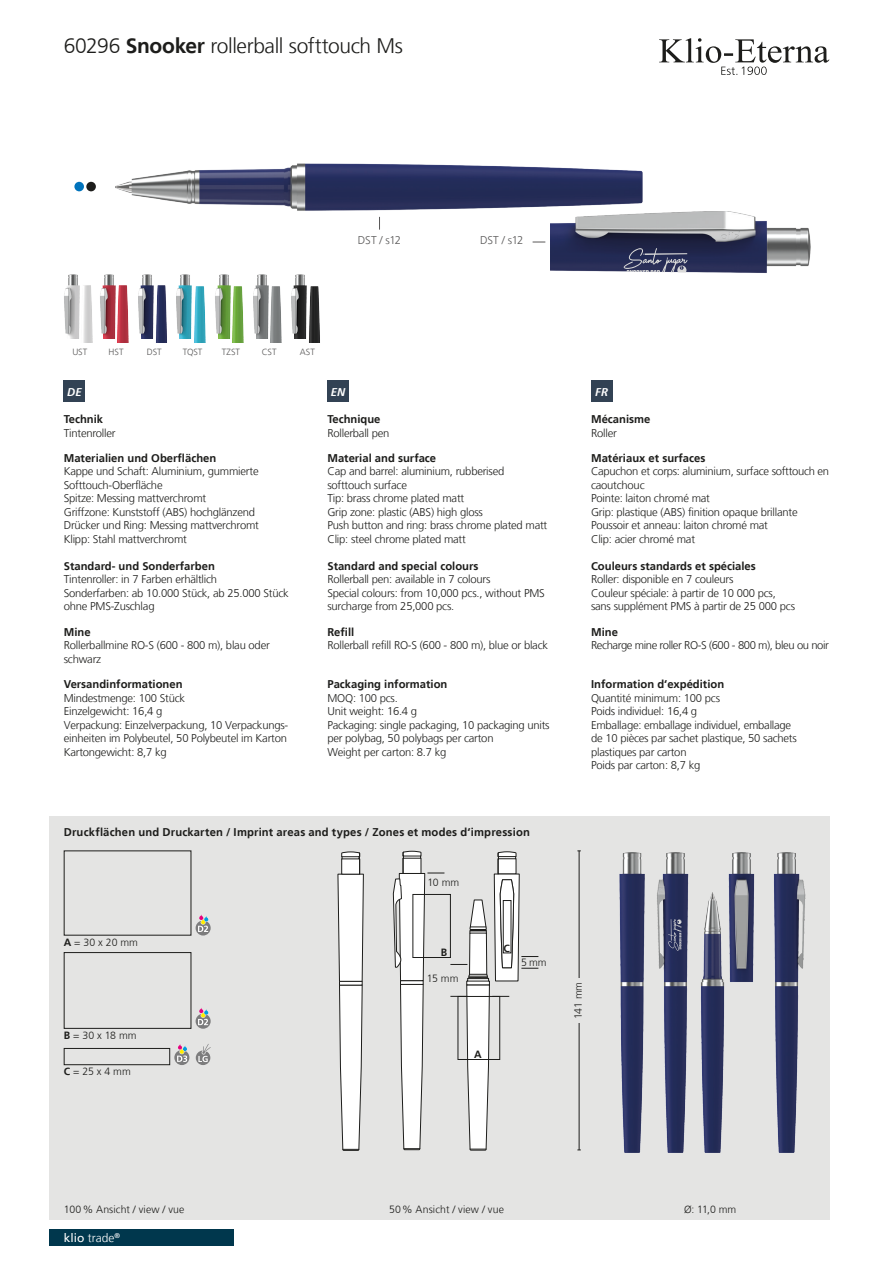
<style>
.page{position:relative;width:893px;height:1263px;background:#fff}
.page>*{position:absolute;margin:0;border:0;box-sizing:border-box;transform-origin:0 0}
.t1{font:300 21px "Frutiger LT";letter-spacing:-.02em;color:#1d1d1b}
.t2{font:300 12px "Frutiger LT";color:#fff}
.t3{font:300 11.25px/13.5px "Frutiger LT";letter-spacing:-.02em;color:#1d1d1b}
.t4{font:700 11.25px "Frutiger LT";color:#1d1d1b}
.t5{font:300 11.25px "Frutiger LT";letter-spacing:-.025em;color:#595858}
.t6{font:italic 700 11.25px "Frutiger";color:#fff}
.t7{font:300 10.5px "Frutiger LT";letter-spacing:.01em;color:#1d1d1b}
.t8{font:700 10.5px "Frutiger LT";color:#1d1d1b}
.t9{font:300 9px "Frutiger LT";letter-spacing:.005em;color:#595858}
.s1{font-weight:700}
.s2{font-family:"Frutiger";font-weight:400}
</style>
<div class="page">
<div style="left:49px;top:816px;width:780px;height:404px;background:#e4e4e3"></div>
<svg style="left:659px;top:38px;width:170px;height:37px"></svg>
<div style="left:49px;top:1229px;width:185px;height:17px;background:#00374d"></div>
<img style="left:64px;top:274px;width:15px;height:65px">
<img style="left:79px;top:285px;width:14px;height:57px">
<img style="left:100px;top:274px;width:15px;height:65px">
<img style="left:115px;top:285px;width:14px;height:57px">
<img style="left:138px;top:274px;width:15px;height:65px">
<img style="left:153px;top:285px;width:14px;height:57px">
<img style="left:176px;top:274px;width:15px;height:65px">
<img style="left:191px;top:285px;width:15px;height:58px">
<img style="left:215px;top:274px;width:15px;height:65px">
<img style="left:230px;top:285px;width:14px;height:58px">
<img style="left:253px;top:274px;width:15px;height:65px">
<img style="left:268px;top:285px;width:14px;height:58px">
<img style="left:291px;top:274px;width:15px;height:65px">
<img style="left:306px;top:285px;width:14px;height:58px">
<div style="left:591px;top:381px;width:21px;height:21px;background:#324254"></div>
<div style="left:327px;top:381px;width:22px;height:21px;background:#324254"></div>
<div style="left:64px;top:381px;width:21px;height:21px;background:#324254"></div>
<img style="left:115px;top:163px;width:527px;height:48px">
<svg style="left:379px;top:217px;width:1px;height:13px"></svg>
<div style="left:74px;top:182px;width:10px;height:9px;background:#0073bc;border-radius:50%"></div>
<div style="left:86px;top:182px;width:10px;height:9px;background:#1d1d1b;border-radius:50%"></div>
<svg style="left:533px;top:242px;width:12px;height:1px"></svg>
<div style="left:64px;top:952px;width:127px;height:77px;border:1px solid #1d1d1b"></div>
<div style="left:64px;top:1048px;width:106px;height:17px;border:1px solid #1d1d1b"></div>
<svg style="left:196px;top:914px;width:15px;height:21px"></svg>
<svg style="left:196px;top:1008px;width:15px;height:21px"></svg>
<svg style="left:174px;top:1044px;width:15px;height:21px"></svg>
<svg style="left:196px;top:1044px;width:15px;height:21px"></svg>
<hr style="left:579px;top:851px;width:1px;height:299px;background:#1d1d1b">
<div style="left:570px;top:978px;width:15px;height:44px;background:#e4e4e3"></div>
<svg style="left:338px;top:851px;width:26px;height:300px"></svg>
<svg style="left:393px;top:850px;width:51px;height:301px"></svg>
<div style="left:412px;top:894px;width:39px;height:64px;border:1px solid #1d1d1b"></div>
<svg style="left:450px;top:851px;width:88px;height:300px"></svg>
<img style="left:619px;top:852px;width:187px;height:301px">
<svg style="left:668px;top:919px;width:14px;height:32px"></svg>
<img style="left:550px;top:212px;width:261px;height:61px">
<svg style="left:624px;top:248px;width:63px;height:25px"></svg>
<h1 class="t1" style="left:64px;top:34px;width:341px">60296 <span class="s1">Snooker</span> rollerball softtouch Ms</h1>
<p class="t5" style="left:358px;top:234px;width:45px">DST / s12</p>
<p class="t5" style="left:480px;top:234px;width:45px">DST / s12</p>
<p class="t9" style="left:72px;top:347px;width:16px">UST</p>
<p class="t9" style="left:109px;top:347px;width:16px">HST</p>
<p class="t9" style="left:147px;top:347px;width:16px">DST</p>
<p class="t9" style="left:183px;top:347px;width:21px">TQST</p>
<p class="t9" style="left:222px;top:347px;width:20px">TZST</p>
<p class="t9" style="left:262px;top:347px;width:16px">CST</p>
<p class="t9" style="left:300px;top:347px;width:17px">AST</p>
<p class="t6" style="left:67px;top:386px;width:16px">DE</p>
<p class="t4" style="left:64px;top:412px;width:41px">Technik</p>
<p class="t3" style="left:64px;top:426px;width:53px">Tintenroller</p>
<p class="t4" style="left:64px;top:451px;width:154px">Materialien und Oberflächen</p>
<p class="t3" style="left:64px;top:465px;width:197px">Kappe und Schaft: Aluminium, gummierte Softtouch-Oberfläche<br>Spitze: Messing mattverchromt<br>Griffzone: Kunststoff (ABS) hochglänzend Drücker und Ring: Messing mattverchromt Klipp: Stahl mattverchromt</p>
<p class="t4" style="left:64px;top:559px;width:153px">Standard- und Sonderfarben</p>
<p class="t3" style="left:64px;top:573px;width:226px">Tintenroller: in 7 Farben erhältlich<br>Sonderfarben: ab 10.000 Stück, ab 25.000 Stück ohne PMS-Zuschlag</p>
<p class="t4" style="left:64px;top:625px;width:28px">Mine</p>
<p class="t3" style="left:64px;top:639px;width:208px">Rollerballmine RO-S (600 - 800 m), blau oder schwarz</p>
<p class="t4" style="left:64px;top:678px;width:120px">Versandinformationen</p>
<p class="t3" style="left:64px;top:691px;width:226px">Mindestmenge: 100 Stück<br>Einzelgewicht: 16,4 g<br>Verpackung: Einzelverpackung, 10 Verpackungs&shy;einheiten im Polybeutel, 50 Polybeutel im Karton Kartongewicht: 8,7 kg</p>
<p class="t6" style="left:331px;top:386px;width:16px">EN</p>
<p class="t4" style="left:327px;top:412px;width:55px">Technique</p>
<p class="t3" style="left:327px;top:426px;width:64px">Rollerball pen</p>
<p class="t4" style="left:327px;top:451px;width:110px">Material and surface</p>
<p class="t3" style="left:327px;top:465px;width:221px">Cap and barrel: aluminium, rubberised softtouch surface<br>Tip: brass chrome plated matt<br>Grip zone: plastic (ABS) high gloss<br>Push button and ring: brass chrome plated matt Clip: steel chrome plated matt</p>
<p class="t4" style="left:327px;top:559px;width:153px">Standard and special colours</p>
<p class="t3" style="left:327px;top:573px;width:219px">Rollerball pen: available in 7 colours<br>Special colours: from 10,000 pcs., without PMS surcharge from 25,000 pcs.</p>
<p class="t4" style="left:327px;top:625px;width:28px">Refill</p>
<p class="t3" style="left:327px;top:639px;width:222px">Rollerball refill RO-S (600 - 800 m), blue or black</p>
<p class="t4" style="left:327px;top:678px;width:122px">Packaging information</p>
<p class="t3" style="left:327px;top:691px;width:224px">MOQ: 100 pcs.<br>Unit weight: 16.4 g<br>Packaging: single packaging, 10 packaging units per polybag, 50 polybags per carton<br>Weight per carton: 8.7 kg</p>
<p class="t4" style="left:64px;top:825px;width:468px">Druckflächen und Druckarten / Imprint areas and types / Zones et modes d‘impression</p>
<p class="t7" style="left:64px;top:936px;width:76px"><span class="s1">A</span> = 30 x 20 mm</p>
<p class="t7" style="left:64px;top:1029px;width:74px"><span class="s1">B</span> = 30 x 18 mm</p>
<p class="t7" style="left:64px;top:1065px;width:68px"><span class="s1">C</span> = 25 x 4 mm</p>
<p class="t7" style="left:427px;top:876px;width:33px">10 mm</p>
<p class="t8" style="left:441px;top:946px;width:8px">B</p>
<p class="t7" style="left:427px;top:973px;width:33px">15 mm</p>
<p class="t8" style="left:503px;top:942px;width:8px">C</p>
<p class="t7" style="left:521px;top:956px;width:27px">5 mm</p>
<p class="t8" style="left:474px;top:1048px;width:9px">A</p>
<p class="t6" style="left:595px;top:386px;width:14px">FR</p>
<p class="t4" style="left:591px;top:412px;width:61px">Mécanisme</p>
<p class="t3" style="left:591px;top:426px;width:27px">Roller</p>
<p class="t4" style="left:591px;top:451px;width:116px">Matériaux et surfaces</p>
<p class="t3" style="left:591px;top:465px;width:240px">Capuchon et corps: aluminium, surface softtouch en caoutchouc<br>Pointe: laiton chromé mat<br>Grip: plastique (ABS) finition opaque brillante Poussoir et anneau: laiton chromé mat<br>Clip: acier chromé mat</p>
<p class="t4" style="left:591px;top:559px;width:166px">Couleurs standards et spéciales</p>
<p class="t3" style="left:591px;top:573px;width:205px">Roller: disponible en 7 couleurs<br>Couleur spéciale: à partir de 10 000 pcs, sans supplément PMS à partir de 25 000 pcs</p>
<p class="t4" style="left:591px;top:625px;width:28px">Mine</p>
<p class="t3" style="left:591px;top:639px;width:239px">Recharge mine roller RO-S (600 - 800 m), bleu ou noir</p>
<p class="t4" style="left:591px;top:678px;width:135px">Information d‘expédition</p>
<p class="t3" style="left:591px;top:691px;width:207px">Quantité minimum: 100 pcs<br>Poids individuel: 16,4 g<br>Emballage: emballage individuel, emballage de 10 pièces par sachet plastique, 50 sachets plastiques par carton<br>Poids par carton: 8,7 kg</p>
<p class="t7" style="left:572px;top:1019px;width:39px;rotate:-90deg">141 mm</p>
<p class="t7" style="left:64px;top:1204px;width:122px">100% Ansicht / view / vue</p>
<p class="t7" style="left:389px;top:1204px;width:116px">50% Ansicht / view / vue</p>
<p class="t7" style="left:684px;top:1204px;width:54px">Ø: 11,0 mm</p>
<p class="t2" style="left:64px;top:1231px;width:58px"><span class="s2">klio</span> trade<sup>®</sup></p>
</div>
